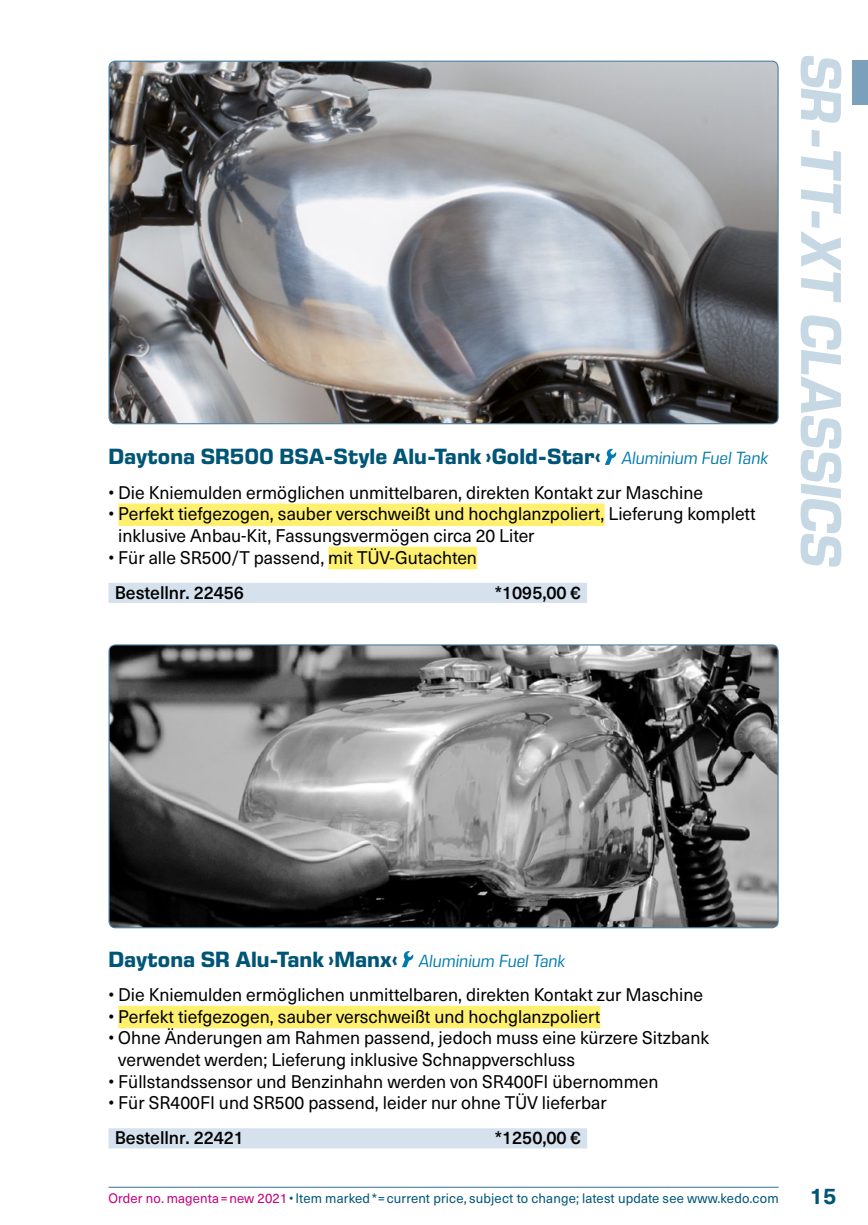
<style>
.page{position:relative;width:868px;height:1225px;background:#fff}
.page>*{position:absolute;margin:0;border:0;box-sizing:border-box;transform-origin:0 0}
.t1{font:italic 700 58.5px "Eurostile Next Pro";letter-spacing:-.025em;color:#c7d8e5}
.t2{font:700 22.5px "Eurostile Next Pro";color:#005576}
.t3{font:700 22.5px "Neue Haas Unica Pro";color:#005576}
.t4{font:18px/21.6px "Neue Haas Unica Pro";color:#000}
.t5{font:500 18px "Neue Haas Unica Pro";letter-spacing:-.005em;color:#000}
.t6{font:13.5px "Neue Haas Unica Pro";letter-spacing:.01em;color:#005576}
.s1{font-weight:400;font-style:italic;font-size:18px;color:#007bad}
.s2{color:#c4007a}
</style>
<div class="page">
<hr style="left:108px;top:1186px;width:670px;height:1px;background:#4a7f9f">
<div style="left:851px;top:61px;width:16px;height:44px;background:#7ba0bb"></div>
<div style="left:118px;top:503px;width:486px;height:23px;background:#fff16f"></div>
<div style="left:328px;top:547px;width:149px;height:22px;background:#fff16f"></div>
<svg style="left:604px;top:449px;width:12px;height:16px"></svg>
<div style="left:108px;top:583px;width:479px;height:20px;background:#d5e1ec"></div>
<img style="left:110px;top:61px;width:668px;height:363px">
<div style="left:118px;top:1005px;width:482px;height:23px;background:#fff16f"></div>
<svg style="left:402px;top:951px;width:11px;height:16px"></svg>
<div style="left:108px;top:1128px;width:479px;height:20px;background:#d5e1ec"></div>
<img style="left:110px;top:646px;width:668px;height:281px">
<p class="t2" style="left:108px;top:444px;width:661px">Daytona SR500 BSA-Style Alu-Tank ›Gold-Star‹ <span class="s1">Aluminium Fuel Tank</span></p>
<p class="t4" style="left:108px;top:482px;width:596px">• Die Kniemulden ermöglichen unmittelbaren, direkten Kontakt zur Maschine</p>
<p class="t4" style="left:118px;top:503px;width:638px;text-indent:-10px">• Perfekt tiefgezogen, sauber verschweißt und hochglanzpoliert, Lieferung komplett inklusive Anbau-Kit, Fassungsvermögen circa 20 Liter</p>
<p class="t4" style="left:108px;top:547px;width:370px">• Für alle SR500/T passend, mit TÜV-Gutachten</p>
<p class="t5" style="left:115px;top:581px;width:131px">Bestellnr. 22456</p>
<p class="t5" style="left:495px;top:581px;width:87px">*1095,00 €</p>
<h1 class="t1" style="left:853px;top:54px;width:512px;rotate:90deg">SR-TT-XT Classics</h1>
<p class="t2" style="left:108px;top:946px;width:458px">Daytona SR Alu-Tank ›Manx‹ <span class="s1">Aluminium Fuel Tank</span></p>
<p class="t4" style="left:108px;top:984px;width:596px">• Die Kniemulden ermöglichen unmittelbaren, direkten Kontakt zur Maschine</p>
<p class="t4" style="left:108px;top:1005px;width:493px">• Perfekt tiefgezogen, sauber verschweißt und hochglanzpoliert</p>
<p class="t4" style="left:118px;top:1027px;width:592px;text-indent:-10px">• Ohne Änderungen am Rahmen passend, jedoch muss eine kürzere Sitzbank verwendet werden; Lieferung inklusive Schnappverschluss</p>
<p class="t4" style="left:108px;top:1070px;width:551px">• Füllstandssensor und Benzinhahn werden von SR400FI übernommen</p>
<p class="t4" style="left:108px;top:1092px;width:499px">• Für SR400FI und SR500 passend, leider nur ohne TÜV lieferbar</p>
<p class="t5" style="left:115px;top:1126px;width:131px">Bestellnr. 22421</p>
<p class="t5" style="left:495px;top:1126px;width:87px">*1250,00 €</p>
<p class="t6" style="left:108px;top:1190px;width:671px"><span class="s2">Order no. magenta = new 2021</span> • Item marked * = current price, subject to change; latest update see www.kedo.com</p>
<p class="t3" style="left:809px;top:1182px;width:28px">15</p>
</div>
